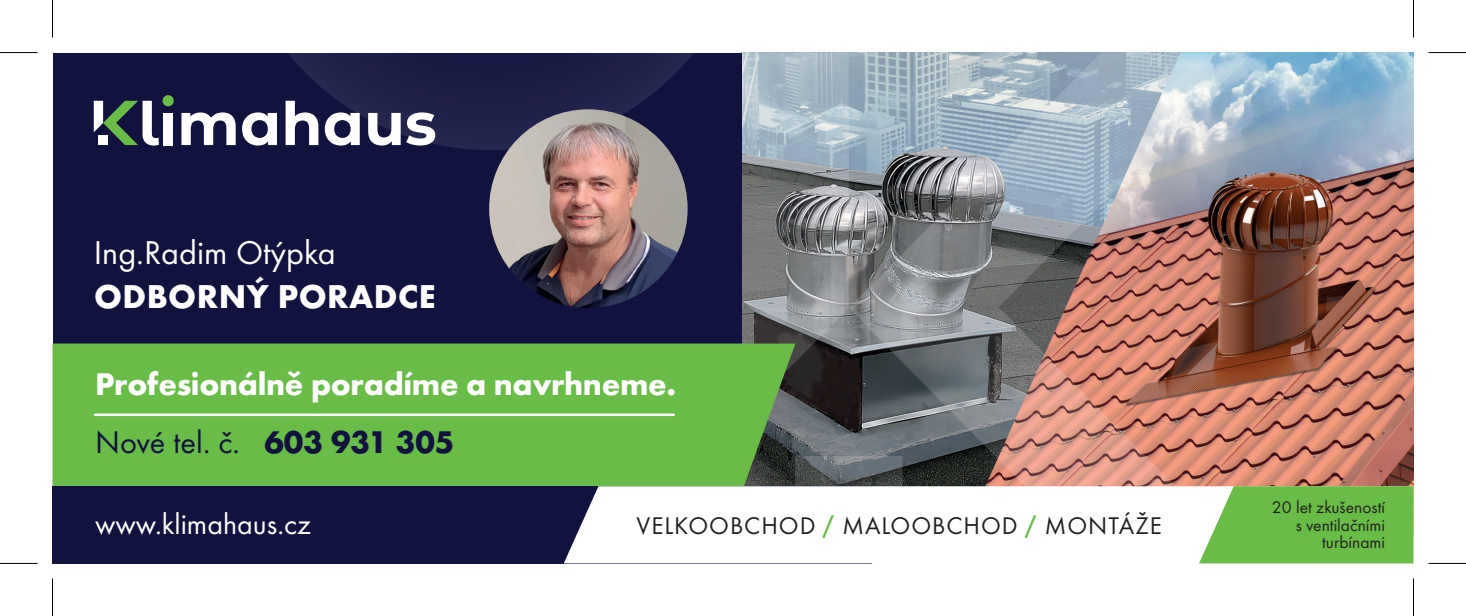
<style>
.page{position:relative;width:1466px;height:616px;background:#fff}
.page>*{position:absolute;margin:0;border:0;box-sizing:border-box;transform-origin:0 0}
.t1{font:34.25px/44.5px "Futura TOT";color:#fff}
.t2{font:700 32.5px "Futura TOT";letter-spacing:-.01em;color:#fff}
.t3{font:32.5px "Futura TOT";color:#11123e}
.t4{font:30px "Futura TOT";color:#fff}
.t5{font:25px "Futura TOT";letter-spacing:.04em;color:#231f20}
.t6{font:17.5px/17.5px "Futura TOT";color:#231f20;text-align:right}
.s1{font-weight:700}
.s2{font-weight:600;color:#68bc47}
</style>
<div class="page">
<img style="left:1253px;top:52px;width:160px;height:434px">
<img style="left:741px;top:52px;width:512px;height:434px">
<div style="left:52px;top:52px;width:689px;height:291px;background:#11123e"></div>
<svg style="left:230px;top:52px;width:521px;height:98px;fill:#1c1d47"></svg>
<img style="left:489px;top:109px;width:198px;height:199px;border-radius:99px">
<div style="left:163px;top:113px;width:10px;height:32px;background:#fff"></div>
<svg style="left:181px;top:112px;width:55px;height:33px"></svg>
<svg style="left:242px;top:112px;width:35px;height:33px"></svg>
<svg style="left:286px;top:101px;width:32px;height:44px"></svg>
<svg style="left:325px;top:112px;width:35px;height:33px"></svg>
<svg style="left:368px;top:112px;width:67px;height:33px;background:#a0a0b2"></svg>
<svg style="left:94px;top:101px;width:65px;height:44px"></svg>
<div style="left:98px;top:136px;width:10px;height:9px;background:#fff"></div>
<div style="left:163px;top:95px;width:11px;height:11px;background:#68bc47;border-radius:50%"></div>
<div style="left:52px;top:343px;width:743px;height:143px;background:#68bc47"></div>
<div style="left:52px;top:486px;width:820px;height:77px;background:#11123e"></div>
<hr style="left:95px;top:413px;width:578px;height:3px;background:#fff">
<svg style="left:564px;top:486px;width:635px;height:77px"></svg>
<svg style="left:1199px;top:486px;width:214px;height:77px;background:#75c156"></svg>
<hr style="left:0;top:52px;width:38px;height:1px;background:#000">
<hr style="left:1428px;top:52px;width:38px;height:1px;background:#000">
<hr style="left:0;top:562px;width:38px;height:1px;background:#000">
<hr style="left:1428px;top:562px;width:38px;height:1px;background:#000">
<hr style="left:52px;top:0;width:1px;height:37px;background:#000">
<hr style="left:52px;top:578px;width:1px;height:37px;background:#000">
<hr style="left:1413px;top:0;width:1px;height:37px;background:#000">
<hr style="left:1413px;top:578px;width:1px;height:37px;background:#000">
<p class="t1" style="left:94px;top:229px;width:343px">Ing.Radim Otýpka<br><span class="s1">ODBORNÝ PORADCE</span></p>
<p class="t2" style="left:95px;top:364px;width:583px">Profesionálně poradíme a navrhneme.</p>
<p class="t3" style="left:95px;top:423px;width:361px">Nové tel. č. <span class="s1">603 931 305</span></p>
<p class="t4" style="left:95px;top:506px;width:217px">www.klimahaus.cz</p>
<p class="t5" style="left:636px;top:511px;width:527px">VELKOOBCHOD <span class="s2">/</span> MALOOBCHOD <span class="s2">/</span> MONTÁŽE</p>
<p class="t6" style="left:1272px;top:498px;width:115px">20 let zkušeností s ventilačními turbínami</p>
</div>
